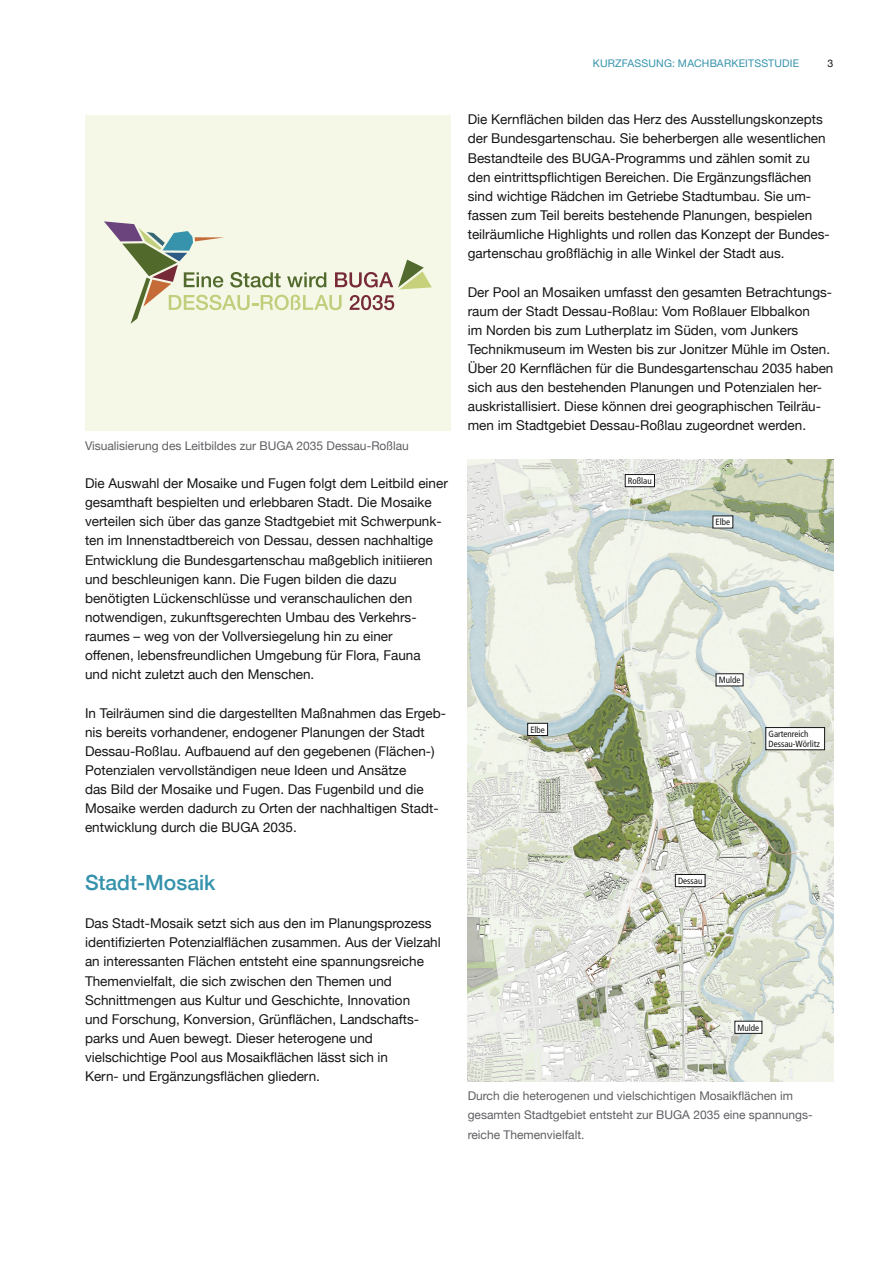
<style>
.page{position:relative;width:893px;height:1263px;background:#fff}
.page>*{position:absolute;margin:0;border:0;box-sizing:border-box;transform-origin:0 0}
.t1{font:500 21px "Helvetica Neue";color:#3492ac}
.t2{font:13.5px/19.2px "Helvetica Neue";color:#151616}
.t3{font:12px/19.2px "Helvetica Neue";color:#5f5f64}
.t4{font:10.5px "Helvetica Neue";letter-spacing:.02em;color:#3492ac}
.t5{font:10.5px "Helvetica Neue";color:#151616}
.t6{font:condensed 9px/10.1px "Frutiger";color:#151616}
</style>
<div class="page">
<div style="left:85px;top:115px;width:366px;height:316px;background:#f6f8e7"></div>
<svg style="left:104px;top:221px;width:328px;height:103px"></svg>
<img style="left:468px;top:459px;width:365px;height:622px">
<div style="left:625px;top:474px;width:29px;height:13px;background:#fff"></div>
<div style="left:625px;top:474px;width:30px;height:13px;border:1px solid #151616"></div>
<div style="left:713px;top:516px;width:20px;height:12px;background:#fff"></div>
<div style="left:716px;top:674px;width:27px;height:12px;background:#fff"></div>
<div style="left:735px;top:1021px;width:27px;height:12px;background:#fff"></div>
<div style="left:734px;top:1021px;width:28px;height:13px;border:1px solid #151616"></div>
<div style="left:675px;top:874px;width:30px;height:13px;background:#fff"></div>
<div style="left:675px;top:874px;width:30px;height:13px;border:1px solid #151616"></div>
<div style="left:528px;top:723px;width:20px;height:12px;background:#fff"></div>
<div style="left:527px;top:723px;width:21px;height:13px;border:1px solid #151616"></div>
<div style="left:766px;top:727px;width:59px;height:23px;background:#fff"></div>
<div style="left:765px;top:727px;width:60px;height:23px;border:1px solid #151616"></div>
<p class="t3" style="left:85px;top:436px;width:325px">Visualisierung des Leitbildes zur BUGA 2035 Dessau-Roßlau</p>
<p class="t2" style="left:85px;top:474px;width:364px">Die Auswahl der Mosaike und Fugen folgt dem Leitbild einer gesamthaft bespielten und erlebbaren Stadt. Die Mosaike verteilen sich über das ganze Stadtgebiet mit Schwerpunk&shy;ten im Innenstadtbereich von Dessau, dessen nachhaltige Entwicklung die Bundesgartenschau maßgeblich initiieren und beschleunigen kann. Die Fugen bilden die dazu benötigten Lückenschlüsse und veranschaulichen den notwendigen, zukunftsgerechten Umbau des Verkehrs&shy;raumes – weg von der Vollversiegelung hin zu einer<br>offenen, lebensfreundlichen Umgebung für Flora, Fauna<br>und nicht zuletzt auch den Menschen.</p>
<p class="t2" style="left:85px;top:704px;width:363px">In Teilräumen sind die dargestellten Maßnahmen das Ergeb&shy;nis bereits vorhandener, endogener Planungen der Stadt Dessau-Roßlau. Aufbauend auf den gegebenen (Flächen-)<br>Potenzialen vervollständigen neue Ideen und Ansätze<br>das Bild der Mosaike und Fugen. Das Fugenbild und die Mosaike werden dadurch zu Orten der nachhaltigen Stadt&shy;entwicklung durch die BUGA 2035.</p>
<h1 class="t1" style="left:85px;top:865px;width:132px">Stadt-Mosaik</h1>
<p class="t2" style="left:85px;top:914px;width:357px">Das Stadt-Mosaik setzt sich aus den im Planungsprozess identifizierten Potenzialflächen zusammen. Aus der Vielzahl an interessanten Flächen entsteht eine spannungsreiche Themenvielfalt, die sich zwischen den Themen und Schnittmengen aus Kultur und Geschichte, Innovation<br>und Forschung, Konversion, Grünflächen, Landschafts&shy;parks und Auen bewegt. Dieser heterogene und vielschichtige Pool aus Mosaikflächen lässt sich in<br>Kern- und Ergänzungsflächen gliedern.</p>
<p class="t4" style="left:593px;top:56px;width:208px">KURZFASSUNG: MACHBARKEITSSTUDIE</p>
<p class="t5" style="left:828px;top:56px;width:7px">3</p>
<p class="t2" style="left:468px;top:111px;width:364px">Die Kernflächen bilden das Herz des Ausstellungskonzepts der Bundesgartenschau. Sie beherbergen alle wesentlichen Bestandteile des BUGA-Programms und zählen somit zu den eintrittspflichtigen Bereichen. Die Ergänzungsflächen sind wichtige Rädchen im Getriebe Stadtumbau. Sie um&shy;fassen zum Teil bereits bestehende Planungen, bespielen teilräumliche Highlights und rollen das Konzept der Bundes&shy;gartenschau großflächig in alle Winkel der Stadt aus.</p>
<p class="t2" style="left:468px;top:283px;width:367px">Der Pool an Mosaiken umfasst den gesamten Betrachtungs&shy;raum der Stadt Dessau-Roßlau: Vom Roßlauer Elbbalkon<br>im Norden bis zum Lutherplatz im Süden, vom Junkers Technikmuseum im Westen bis zur Jonitzer Mühle im Osten.<br>Über 20 Kernflächen für die Bundesgartenschau 2035 haben sich aus den bestehenden Planungen und Potenzialen her&shy;auskristallisiert. Diese können drei geographischen Teilräu&shy;men im Stadtgebiet Dessau-Roßlau zugeordnet werden.</p>
<p class="t6" style="left:530px;top:725px;width:16px">Elbe</p>
<p class="t6" style="left:628px;top:476px;width:25px">Roßlau</p>
<p class="t6" style="left:716px;top:517px;width:16px">Elbe</p>
<p class="t6" style="left:719px;top:675px;width:23px">Mulde</p>
<p class="t6" style="left:768px;top:729px;width:53px">Gartenreich<br>Dessau-Wörlitz</p>
<p class="t6" style="left:678px;top:876px;width:26px">Dessau</p>
<p class="t6" style="left:738px;top:1022px;width:23px">Mulde</p>
<p class="t3" style="left:468px;top:1087px;width:345px">Durch die heterogenen und vielschichtigen Mosaikflächen im gesamten Stadtgebiet entsteht zur BUGA 2035 eine spannungs&shy;reiche Themenvielfalt.</p>
</div>
